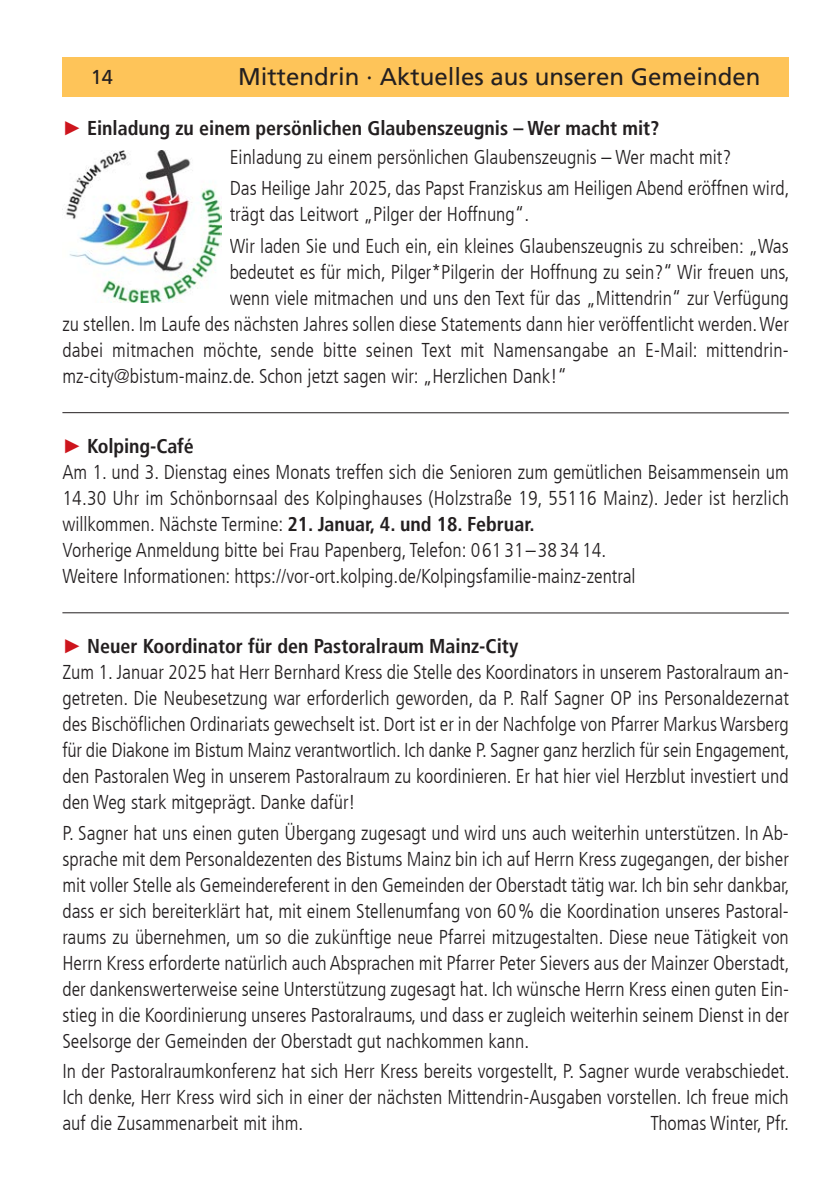
<style>
.page{position:relative;width:840px;height:1191px;background:#fff}
.page>*{position:absolute;margin:0;border:0;box-sizing:border-box;transform-origin:0 0}
.t1{font:24px "Frutiger LT";color:#231f20}
.t2{font:300 condensed 20px/26px "Frutiger LT";color:#231f20;text-align:justify}
.t3{font:700 condensed 20px "Frutiger LT";color:#231f20}
.t4{font:20px "Frutiger LT";color:#231f20}
.s1{font-family:"Arial";font-weight:400;font-stretch:normal;color:#cd151d}
.s2{font-weight:700}
</style>
<div class="page">
<div style="left:62px;top:57px;width:726px;height:39px;background:#fec459"></div>
<hr style="left:62px;top:612px;width:726px;height:1px;background:#231f20">
<img style="left:62px;top:151px;width:159px;height:151px">
<hr style="left:62px;top:412px;width:726px;height:1px;background:#231f20">
<p class="t4" style="left:91px;top:66px;width:24px">14</p>
<p class="t1" style="left:238px;top:62px;width:523px">Mittendrin · Aktuelles aus unseren Gemeinden</p>
<p class="t3" style="left:62px;top:116px;width:598px"><span class="s1">►</span> Einladung zu einem persönlichen Glaubenszeugnis – Wer macht mit?</p>
<p class="t2" style="left:229px;top:144px;width:503px">Einladung zu einem persönlichen Glaubenszeugnis – Wer macht mit?</p>
<p class="t2" style="left:229px;top:176px;width:561px">Das Heilige Jahr 2025, das Papst Franziskus am Heiligen Abend eröffnen wird, trägt das Leitwort „Pilger der Hoffnung“.</p>
<p class="t2" style="left:229px;top:233px;width:560px">Wir laden Sie und Euch ein, ein kleines Glaubenszeugnis zu schreiben: „Was</p>
<p class="t2" style="left:229px;top:259px;width:561px">bedeutet es für mich, Pilger*Pilgerin der Hoffnung zu sein?“ Wir freuen uns,</p>
<p class="t2" style="left:229px;top:285px;width:560px">wenn viele mitmachen und uns den Text für das „Mittendrin“ zur Verfügung</p>
<p class="t2" style="left:62px;top:311px;width:727px">zu stellen. Im Laufe des nächsten Jahres sollen diese Statements dann hier veröffentlicht werden. Wer</p>
<p class="t2" style="left:62px;top:337px;width:727px">dabei mitmachen möchte, sende bitte seinen Text mit Namensangabe an E-Mail: mittendrin-</p>
<p class="t2" style="left:62px;top:363px;width:506px">mz-city@bistum-mainz.de. Schon jetzt sagen wir: „Herzlichen Dank!“</p>
<p class="t3" style="left:62px;top:434px;width:133px"><span class="s1">►</span> Kolping-Café</p>
<p class="t2" style="left:62px;top:459px;width:727px">Am 1. und 3. Dienstag eines Monats treffen sich die Senioren zum gemütlichen Beisammensein um 14.30 Uhr im Schönbornsaal des Kolpinghauses (Holzstraße 19, 55116 Mainz). Jeder ist herzlich willkommen. Nächste Termine: <span class="s2">21. Januar, 4. und 18. Februar.</span></p>
<p class="t2" style="left:62px;top:537px;width:574px">Vorherige Anmeldung bitte bei Frau Papenberg, Telefon: 061 31–38 34 14.<br>Weitere Informationen: https://vor-ort.kolping.de/Kolpingsfamilie-mainz-zentral</p>
<p class="t3" style="left:62px;top:634px;width:457px"><span class="s1">►</span> Neuer Koordinator für den Pastoralraum Mainz-City</p>
<p class="t2" style="left:62px;top:659px;width:728px">Zum 1. Januar 2025 hat Herr Bernhard Kress die Stelle des Koordinators in unserem Pastoralraum an&shy;getreten. Die Neubesetzung war erforderlich geworden, da P. Ralf Sagner OP ins Personaldezernat des Bischöflichen Ordinariats gewechselt ist. Dort ist er in der Nachfolge von Pfarrer Markus Warsberg für die Diakone im Bistum Mainz verantwortlich. Ich danke P. Sagner ganz herzlich für sein Engagement, den Pastoralen Weg in unserem Pastoralraum zu koordinieren. Er hat hier viel Herzblut investiert und den Weg stark mitgeprägt. Danke dafür!</p>
<p class="t2" style="left:62px;top:820px;width:728px">P. Sagner hat uns einen guten Übergang zugesagt und wird uns auch weiterhin unterstützen. In Ab&shy;sprache mit dem Personaldezenten des Bistums Mainz bin ich auf Herrn Kress zugegangen, der bisher mit voller Stelle als Gemeindereferent in den Gemeinden der Oberstadt tätig war. Ich bin sehr dankbar, dass er sich bereiterklärt hat, mit einem Stellenumfang von 60% die Koordination unseres Pastoral&shy;raums zu übernehmen, um so die zukünftige neue Pfarrei mitzugestalten. Diese neue Tätigkeit von Herrn Kress erforderte natürlich auch Absprachen mit Pfarrer Peter Sievers aus der Mainzer Oberstadt, der dankenswerterweise seine Unterstützung zugesagt hat. Ich wünsche Herrn Kress einen guten Ein&shy;stieg in die Koordinierung unseres Pastoralraums, und dass er zugleich weiterhin seinem Dienst in der Seelsorge der Gemeinden der Oberstadt gut nachkommen kann.</p>
<p class="t2" style="left:62px;top:1058px;width:728px">In der Pastoralraumkonferenz hat sich Herr Kress bereits vorgestellt, P. Sagner wurde verabschiedet.<br>Ich denke, Herr Kress wird sich in einer der nächsten Mittendrin-Ausgaben vorstellen. Ich freue mich auf die Zusammenarbeit mit ihm.</p>
<p class="t2" style="left:650px;top:1110px;width:140px">Thomas Winter, Pfr.</p>
</div>
